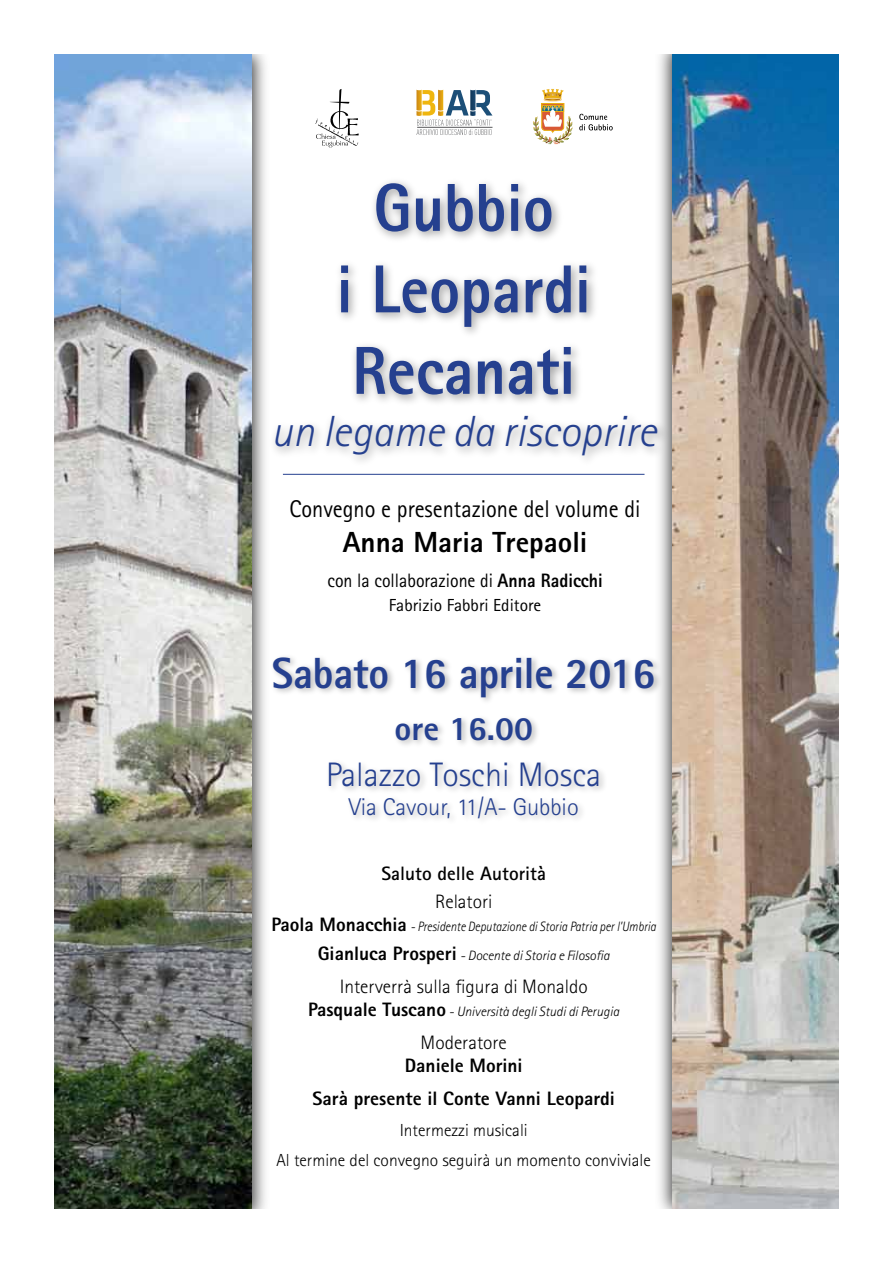
<style>
.page{position:relative;width:893px;height:1263px;background:#fff}
.page>*{position:absolute;margin:0;border:0;box-sizing:border-box;transform-origin:0 0}
.t1{font:800 67.95px/81.4px "Rotis Sans Serif";color:#25408f;text-align:center;scale:.92 1}
.t2{font:italic 300 43.65px "Rotis Sans Serif";color:#25408f}
.t3{font:800 43.65px "Rotis Sans Serif";letter-spacing:-.005em;color:#25408f;scale:.95 1}
.t4{font:300 33.9px "Rotis Sans Serif";color:#25408f}
.t5{font:800 33.9px "Rotis Sans Serif";color:#25408f}
.t6{font:800 29.1px "Rotis Sans Serif";color:#000}
.t7{font:24.3px "Rotis Sans Serif";color:#000;scale:.92 1}
.t8{font:300 24.3px "Rotis Sans Serif";color:#25408f}
.t9{font:300 19.35px "Rotis Sans Serif";color:#000}
.t10{font:800 19.35px/33px "Rotis Sans Serif";color:#000;text-align:center}
.t11{font:19.35px "Rotis Sans Serif";color:#000;scale:.92 1}
.t12{font:700 19.35px "Rotis Sans Serif";color:#000}
.t13{font:300 17.4px/30.6px "Rotis Sans Serif";color:#000;text-align:center}
.t14{font:17.4px "Rotis Sans Serif";color:#000}
.t15{font:italic 300 13.65px/28.2px "Rotis Sans Serif";color:#000;text-align:center;scale:.9 1}
.t16{font:italic 300 13.65px "Rotis Sans Serif";color:#000}
.s1{font-weight:800}
.s2{font-weight:800;font-style:normal;font-size:19.35px}
</style>
<div class="page">
<div style="left:655px;top:54px;width:184px;height:1155px;background:#000;opacity:.75"></div>
<img style="left:673px;top:54px;width:166px;height:1155px">
<div style="left:268px;top:175px;width:402px;height:293px;background:#000;opacity:.4"></div>
<div style="left:269px;top:652px;width:394px;height:175px;background:#000;opacity:.3"></div>
<hr style="left:283px;top:474px;width:361px;height:1px;background:#25408f">
<div style="left:54px;top:54px;width:216px;height:1155px;background:#000;opacity:.75"></div>
<img style="left:54px;top:54px;width:198px;height:1155px">
<svg style="left:316px;top:89px;width:43px;height:58px"></svg>
<svg style="left:416px;top:90px;width:76px;height:45px"></svg>
<svg style="left:533px;top:89px;width:40px;height:55px"></svg>
<svg style="left:579px;top:114px;width:34px;height:16px"></svg>
<h1 class="t1" style="left:336px;top:166px;width:278px">Gubbio<br>i Leopardi<br>Recanati</h1>
<h2 class="t2" style="left:271px;top:406px;width:387px">un legame da riscoprire</h2>
<h3 class="t7" style="left:290px;top:494px;width:383px">Convegno e presentazione del volume di</h3>
<h3 class="t6" style="left:343px;top:524px;width:246px">Anna Maria Trepaoli</h3>
<h3 class="t11" style="left:327px;top:569px;width:301px">con la collaborazione di <span class="s1">Anna Radicchi</span></h3>
<p class="t14" style="left:389px;top:595px;width:154px">Fabrizio Fabbri Editore</p>
<h2 class="t3" style="left:272px;top:645px;width:405px">Sabato 16 aprile 2016</h2>
<h3 class="t5" style="left:395px;top:707px;width:140px">ore 16.00</h3>
<h3 class="t4" style="left:326px;top:755px;width:277px">Palazzo Toschi Mosca</h3>
<h3 class="t8" style="left:349px;top:792px;width:231px">Via Cavour, 11/A- Gubbio</h3>
<h3 class="t12" style="left:381px;top:861px;width:166px">Saluto delle Autorità</h3>
<h3 class="t9" style="left:435px;top:890px;width:59px">Relatori</h3>
<p class="t15" style="left:271px;top:913px;width:429px"><span class="s2">Paola Monacchia</span> - Presidente Deputazione di Storia Patria per l’Umbria<br><span class="s2">Gianluca Prosperi</span> - Docente di Storia e Filosofia</p>
<h3 class="t9" style="left:340px;top:975px;width:249px">Interverrà sulla figura di Monaldo</h3>
<p class="t16" style="left:308px;top:1003px;width:313px"><span class="s2">Pasquale Tuscano</span> - Università degli Studi di Perugia</p>
<h3 class="t9" style="left:421px;top:1031px;width:88px">Moderatore</h3>
<h3 class="t10" style="left:312px;top:1049px;width:304px">Daniele Morini<br>Sarà presente il Conte Vanni Leopardi</h3>
<p class="t13" style="left:277px;top:1114px;width:376px">Intermezzi musicali<br>Al termine del convegno seguirà un momento conviviale</p>
</div>
